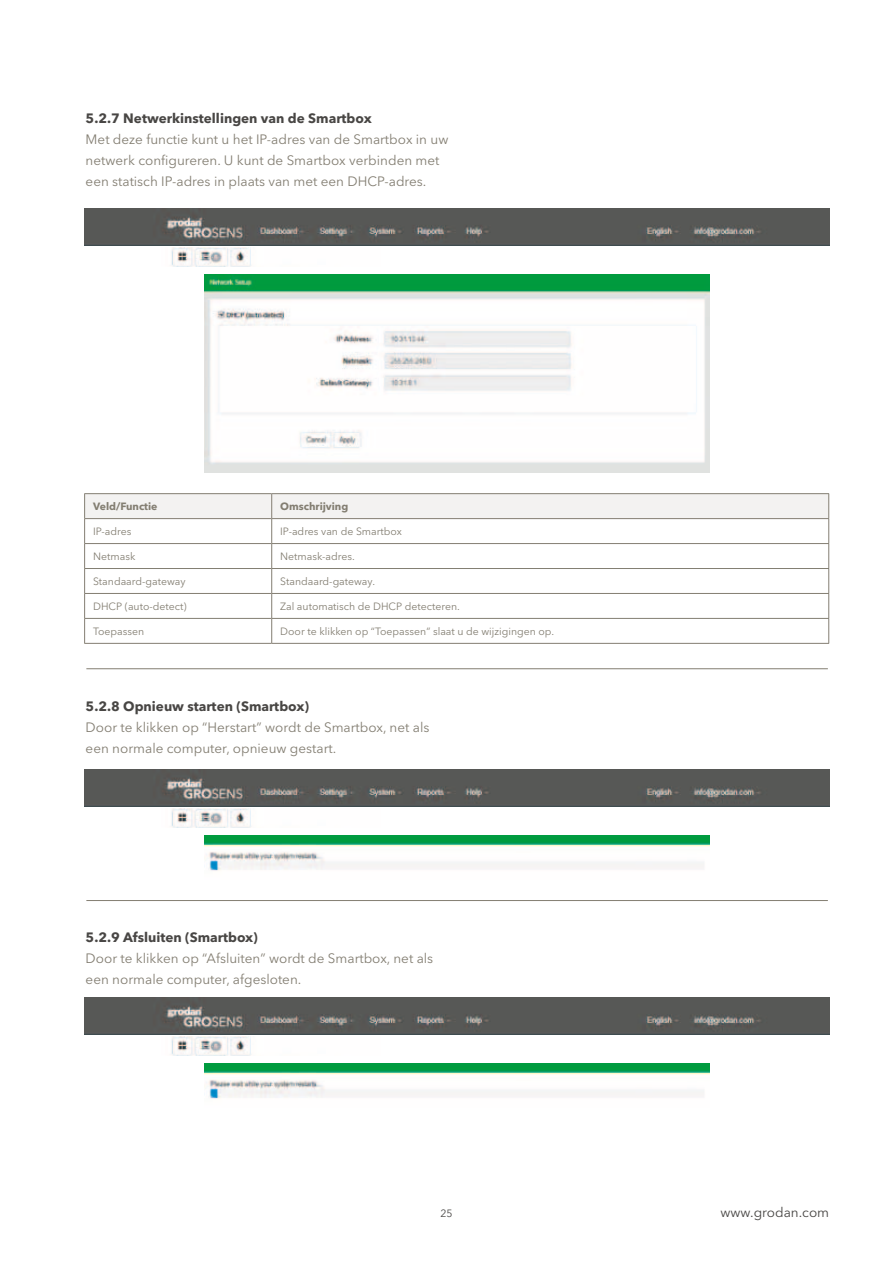
<style>
.page{position:relative;width:893px;height:1263px;background:#fff}
.page>*{position:absolute;margin:0;border:0;box-sizing:border-box;transform-origin:0 0}
.t1{font:13.5px/21px "Avenir Next LT Pro";color:#837e72}
.t2{font:700 13.5px "Avenir Next LT Pro";color:#484644}
.t3{font:13.5px "Avenir Next LT Pro";color:#484644}
.t4{font:10.5px "Avenir Next LT Pro";color:#837e72}
.t5{font:700 10.5px "Avenir Next LT Pro";color:#837e72}
.t6{font:10.5px "Avenir Next LT Pro";color:#484644}
</style>
<div class="page">
<hr style="left:86px;top:668px;width:742px;height:1px;background:#837e72">
<hr style="left:86px;top:900px;width:742px;height:1px;background:#837e72">
<hr style="left:84px;top:493px;width:188px;height:1px;background:#837e72">
<hr style="left:272px;top:493px;width:557px;height:1px;background:#837e72">
<svg style="left:84px;top:494px;width:745px;height:149px"></svg>
<hr style="left:84px;top:643px;width:188px;height:1px;background:#837e72">
<hr style="left:272px;top:643px;width:557px;height:1px;background:#837e72">
<img style="left:85px;top:209px;width:744px;height:37px">
<img style="left:171px;top:247px;width:80px;height:20px">
<img style="left:204px;top:275px;width:506px;height:197px">
<img style="left:85px;top:770px;width:744px;height:36px">
<img style="left:171px;top:808px;width:80px;height:19px">
<img style="left:204px;top:835px;width:506px;height:36px">
<img style="left:85px;top:997px;width:744px;height:37px">
<img style="left:171px;top:1036px;width:80px;height:19px">
<img style="left:204px;top:1063px;width:506px;height:36px">
<p class="t2" style="left:86px;top:110px;width:288px">5.2.7 Netwerkinstellingen van de Smartbox</p>
<p class="t1" style="left:86px;top:129px;width:364px">Met deze functie kunt u het IP-adres van de Smartbox in uw netwerk configureren. U kunt de Smartbox verbinden met een statisch IP-adres in plaats van met een DHCP-adres.</p>
<p class="t5" style="left:93px;top:500px;width:66px">Veld/Functie</p>
<p class="t5" style="left:280px;top:500px;width:70px">Omschrijving</p>
<p class="t4" style="left:93px;top:525px;width:40px">IP-adres</p>
<p class="t4" style="left:280px;top:525px;width:123px">IP-adres van de Smartbox</p>
<p class="t4" style="left:93px;top:550px;width:44px">Netmask</p>
<p class="t4" style="left:280px;top:550px;width:76px">Netmask-adres.</p>
<p class="t4" style="left:93px;top:575px;width:94px">Standaard-gateway</p>
<p class="t4" style="left:280px;top:575px;width:96px">Standaard-gateway.</p>
<p class="t4" style="left:93px;top:600px;width:95px">DHCP (auto-detect)</p>
<p class="t4" style="left:280px;top:600px;width:181px">Zal automatisch de DHCP detecteren.</p>
<p class="t4" style="left:93px;top:625px;width:53px">Toepassen</p>
<p class="t4" style="left:280px;top:625px;width:275px">Door te klikken op “Toepassen” slaat u de wijzigingen op.</p>
<p class="t2" style="left:86px;top:698px;width:225px">5.2.8 Opnieuw starten (Smartbox)</p>
<p class="t1" style="left:86px;top:717px;width:345px">Door te klikken op “Herstart” wordt de Smartbox, net als een normale computer, opnieuw gestart.</p>
<p class="t2" style="left:86px;top:929px;width:174px">5.2.9 Afsluiten (Smartbox)</p>
<p class="t1" style="left:86px;top:948px;width:349px">Door te klikken op “Afsluiten” wordt de Smartbox, net als een normale computer, afgesloten.</p>
<p class="t6" style="left:440px;top:1207px;width:14px">25</p>
<p class="t3" style="left:720px;top:1204px;width:110px">www.grodan.com</p>
</div>
